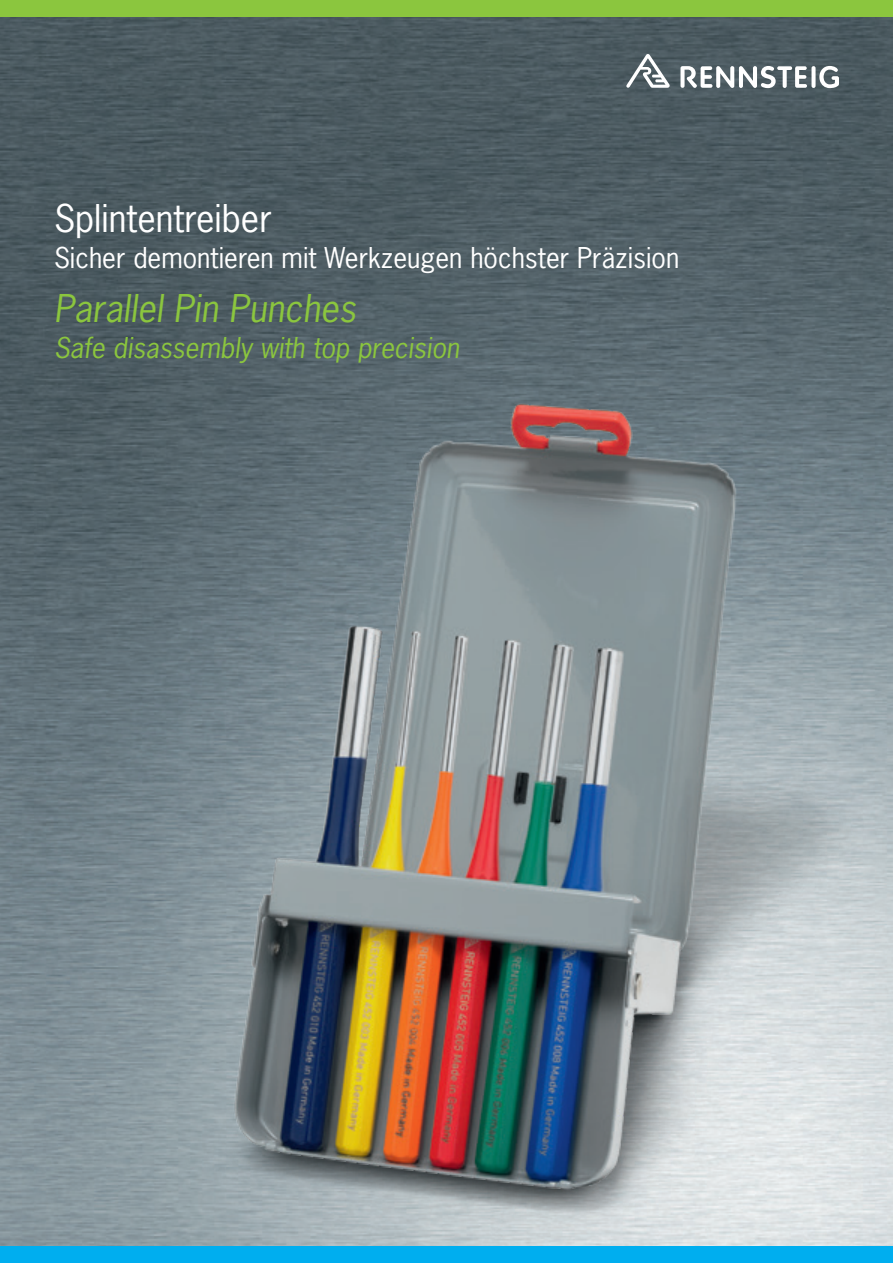
<style>
.page{position:relative;width:893px;height:1263px;background:#fff}
.page>*{position:absolute;margin:0;border:0;box-sizing:border-box;transform-origin:0 0}
.t1{font:italic 36px "News Gothic Std";color:#8bc63e}
.t2{font:36px "News Gothic Std";color:#fff}
.t3{font:27px "News Gothic Std";color:#fff}
.t4{font:italic 27px "News Gothic Std";color:#8bc63e}
</style>
<div class="page">
<img style="left:0;top:17px;width:893px;height:1229px">
<div style="left:0;top:0;width:893px;height:17px;background:#8bc63e"></div>
<div style="left:0;top:1246px;width:893px;height:17px;background:#00aeef"></div>
<svg style="left:811px;top:66px;width:4px;height:22px"></svg>
<svg style="left:819px;top:66px;width:20px;height:22px"></svg>
<svg style="left:626px;top:54px;width:44px;height:34px"></svg>
<svg style="left:680px;top:66px;width:127px;height:22px"></svg>
<img style="left:111px;top:375px;width:782px;height:871px">
<img style="left:207px;top:375px;width:578px;height:871px">
<h1 class="t2" style="left:54px;top:195px;width:219px">Splintentreiber</h1>
<p class="t3" style="left:54px;top:240px;width:627px">Sicher demontieren mit Werkzeugen höchster Präzision</p>
<h1 class="t1" style="left:54px;top:285px;width:304px">Parallel Pin Punches</h1>
<p class="t4" style="left:54px;top:330px;width:407px">Safe disassembly with top precision</p>
</div>
